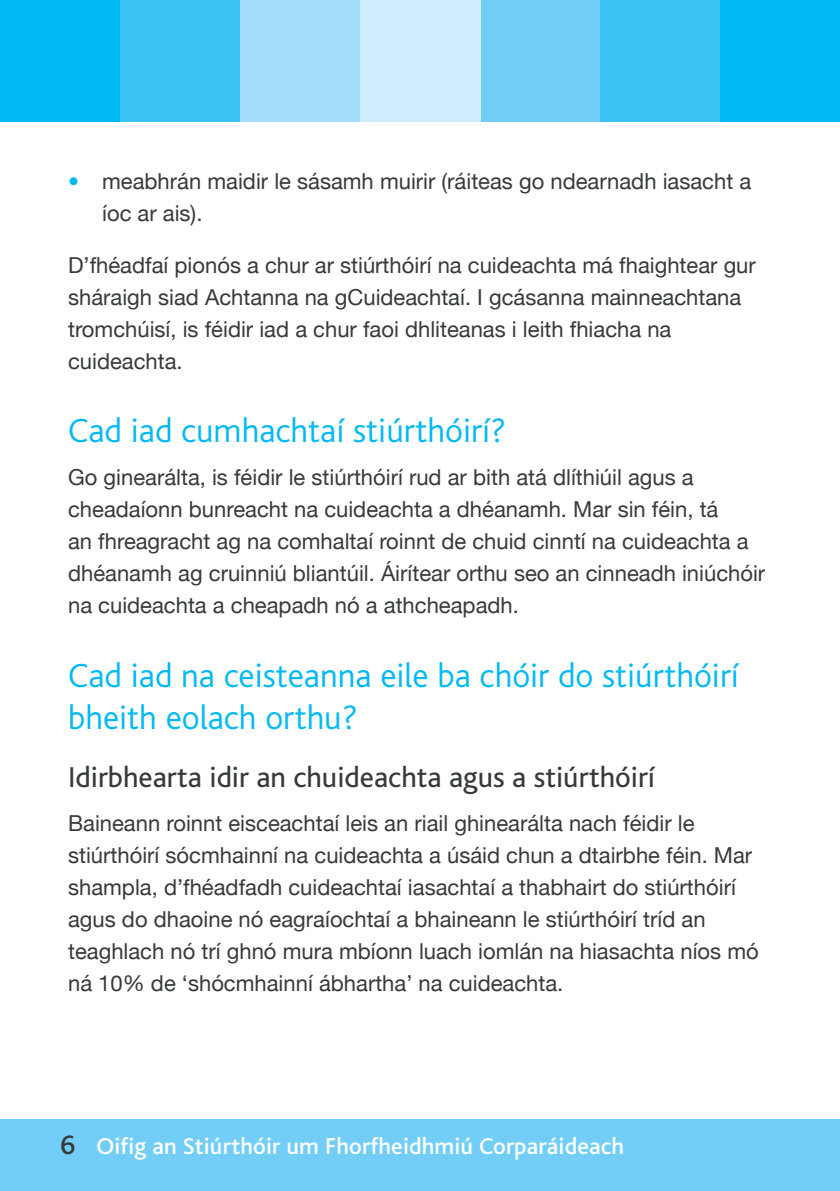
<style>
.page{position:relative;width:840px;height:1191px;background:#fff}
.page>*{position:absolute;margin:0;border:0;box-sizing:border-box;transform-origin:0 0}
.t1{font:300 35px/42px "Bliss";color:#00b9f3}
.t2{font:30px "Bliss";color:#373a3b}
.t3{font:500 24px "Bliss";letter-spacing:.005em;color:#fff}
.t4{font:22px/32px "Helvetica Neue";color:#373a3b}
.s1{color:#00b9f3}
</style>
<div class="page">
<div style="left:0;top:0;width:120px;height:122px;background:#00b9f3"></div>
<div style="left:120px;top:0;width:120px;height:122px;background:#3cc3f5"></div>
<div style="left:240px;top:0;width:120px;height:122px;background:#a1dcfa"></div>
<div style="left:480px;top:0;width:120px;height:122px;background:#73cef7"></div>
<div style="left:600px;top:0;width:120px;height:122px;background:#3cc3f5"></div>
<div style="left:720px;top:0;width:119px;height:122px;background:#00b9f3"></div>
<div style="left:360px;top:0;width:120px;height:122px;background:#d0edfd"></div>
<div style="left:0;top:1118px;width:839px;height:73px;background:#73cef7"></div>
<hr style="left:839px;top:0;width:1px;height:122px;background:#73cef7">
<hr style="left:839px;top:1118px;width:1px;height:73px;background:#73cef7">
<p class="t4" style="left:102px;top:165px;width:650px;text-indent:-34px"><span class="s1">•</span> meabhrán maidir le sásamh muirir (ráiteas go ndearnadh iasacht a íoc ar ais).</p>
<p class="t4" style="left:68px;top:248px;width:689px">D’fhéadfaí pionós a chur ar stiúrthóirí na cuideachta má fhaightear gur sháraigh siad Achtanna na gCuideachtaí. I gcásanna mainneachtana tromchúisí, is féidir iad a chur faoi dhliteanas i leith fhiacha na cuideachta.</p>
<h1 class="t1" style="left:68px;top:410px;width:439px">Cad iad cumhachtaí stiúrthóirí?</h1>
<p class="t4" style="left:68px;top:461px;width:698px">Go ginearálta, is féidir le stiúrthóirí rud ar bith atá dlíthiúil agus a cheadaíonn bunreacht na cuideachta a dhéanamh. Mar sin féin, tá<br>an fhreagracht ag na comhaltaí roinnt de chuid cinntí na cuideachta a dhéanamh ag cruinniú bliantúil. Áirítear orthu seo an cinneadh iniúchóir na cuideachta a cheapadh nó a athcheapadh.</p>
<h1 class="t1" style="left:68px;top:654px;width:672px">Cad iad na ceisteanna eile ba chóir do stiúrthóirí bheith eolach orthu?</h1>
<h2 class="t2" style="left:68px;top:761px;width:588px">Idirbhearta idir an chuideachta agus a stiúrthóirí</h2>
<p class="t4" style="left:68px;top:806px;width:691px">Baineann roinnt eisceachtaí leis an riail ghinearálta nach féidir le stiúrthóirí sócmhainní na cuideachta a úsáid chun a dtairbhe féin. Mar shampla, d’fhéadfadh cuideachtaí iasachtaí a thabhairt do stiúrthóirí agus do dhaoine nó eagraíochtaí a bhaineann le stiúrthóirí tríd an teaghlach nó trí ghnó mura mbíonn luach iomlán na hiasachta níos mó ná 10% de ‘shócmhainní ábhartha’ na cuideachta.</p>
<p class="t3" style="left:96px;top:1134px;width:529px">Oifig an Stiúrthóir um Fhorfheidhmiú Corparáideach</p>
</div>
